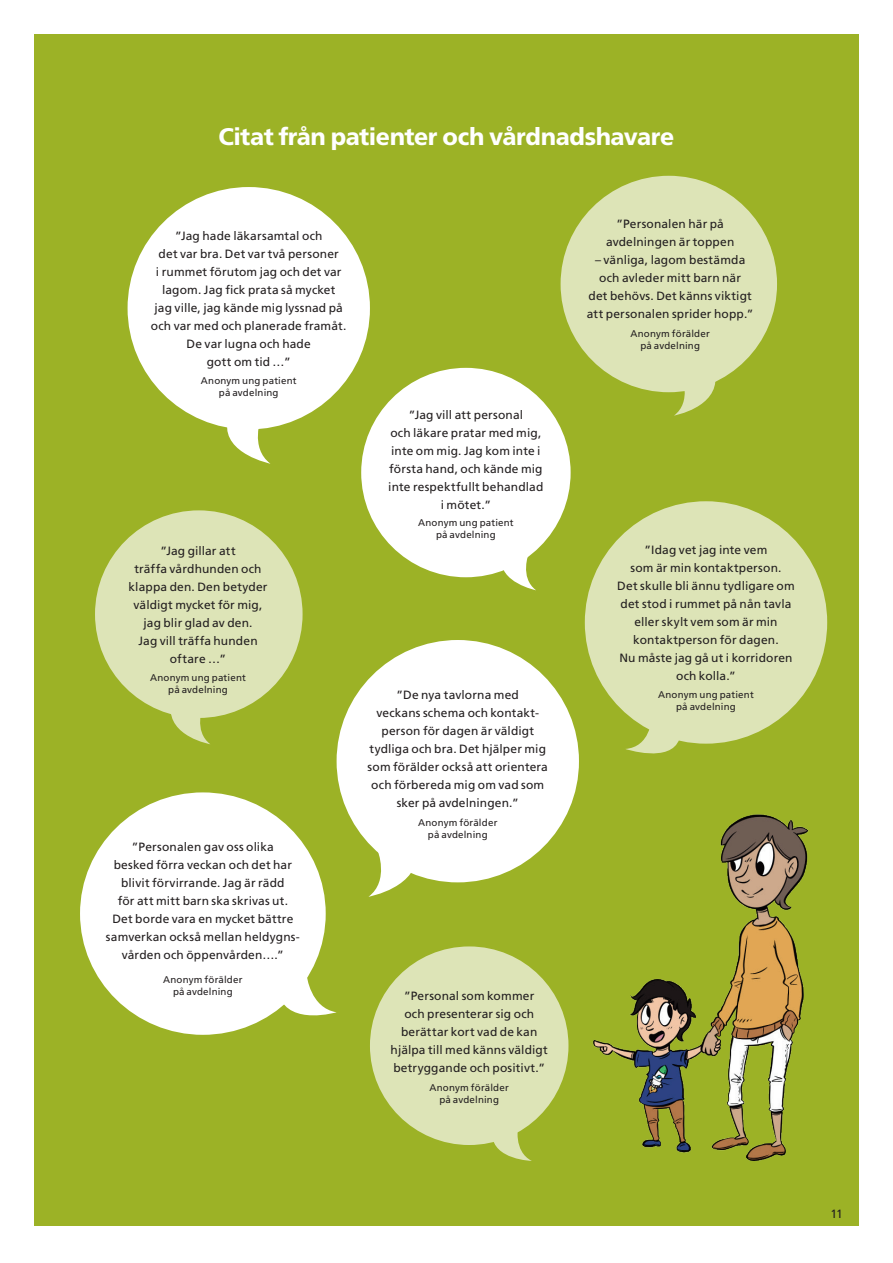
<style>
.page{position:relative;width:893px;height:1263px;background:#fff}
.page>*{position:absolute;margin:0;border:0;box-sizing:border-box;transform-origin:0 0}
.t1{font:800 24px "Frutiger SLLOTF";letter-spacing:-.02em;color:#fff}
.P_Fakta{font:12px/18px "Frutiger SLLOTF";letter-spacing:.01em;color:#231f20;text-align:center}
.P_Fakta-2{font:9.75px/12px "Frutiger SLLOTF";letter-spacing:.02em;color:#231f20;text-align:center}
</style>
<div class="page">
<div style="left:34px;top:34px;width:825px;height:1191px;background:#9cb226"></div>
<svg style="left:168px;top:713px;width:42px;height:31px"></svg>
<div style="left:95px;top:510px;width:208px;height:208px;background:#dde4b7;border-radius:50%"></div>
<svg style="left:498px;top:553px;width:38px;height:37px"></svg>
<div style="left:361px;top:368px;width:210px;height:209px;background:#fff;border-radius:50%"></div>
<div style="left:128px;top:187px;width:242px;height:242px;background:#fff;border-radius:50%"></div>
<svg style="left:223px;top:426px;width:47px;height:38px"></svg>
<div style="left:561px;top:176px;width:216px;height:216px;background:#dde4b7;border-radius:50%"></div>
<svg style="left:674px;top:380px;width:44px;height:36px"></svg>
<div style="left:337px;top:640px;width:242px;height:242px;background:#fff;border-radius:50%"></div>
<svg style="left:368px;top:850px;width:52px;height:47px"></svg>
<div style="left:80px;top:792px;width:246px;height:243px;background:#fff;border-radius:50%"></div>
<svg style="left:279px;top:975px;width:58px;height:41px"></svg>
<div style="left:585px;top:501px;width:242px;height:243px;background:#dde4b7;border-radius:50%"></div>
<svg style="left:626px;top:719px;width:53px;height:35px"></svg>
<div style="left:370px;top:946px;width:198px;height:199px;background:#dde4b7;border-radius:50%"></div>
<svg style="left:492px;top:1125px;width:40px;height:36px"></svg>
<img style="left:593px;top:814px;width:216px;height:347px">
<h1 class="t1" style="left:219px;top:122px;width:457px">Citat från patienter och vårdnadshavare</h1>
<p class="P_Fakta" style="left:151px;top:227px;width:197px">”Jag hade läkarsamtal och<br>det var bra. Det var två personer<br>i rummet förutom jag och det var lagom. Jag fick prata så mycket<br>jag ville, jag kände mig lyssnad på och var med och planerade framåt.<br>De var lugna och hade<br>gott om tid …”</p>
<p class="P_Fakta-2" style="left:201px;top:374px;width:97px">Anonym ung patient på avdelning</p>
<p class="P_Fakta" style="left:129px;top:542px;width:141px">”Jag gillar att<br>träffa vårdhunden och klappa den. Den betyder väldigt mycket för mig, jag blir glad av den.<br>Jag vill träffa hunden oftare …”</p>
<p class="P_Fakta-2" style="left:150px;top:671px;width:97px">Anonym ung patient på avdelning</p>
<p class="P_Fakta" style="left:106px;top:838px;width:195px">”Personalen gav oss olika<br>besked förra veckan och det har blivit förvirrande. Jag är rädd<br>för att mitt barn ska skrivas ut.<br>Det borde vara en mycket bättre samverkan också mellan heldygns&shy;vården och öppenvården….”</p>
<p class="P_Fakta-2" style="left:163px;top:973px;width:81px">Anonym förälder på avdelning</p>
<p class="P_Fakta" style="left:388px;top:405px;width:157px">”Jag vill att personal<br>och läkare pratar med mig, inte om mig. Jag kom inte i första hand, och kände mig inte respektfullt behandlad i mötet.”</p>
<p class="P_Fakta-2" style="left:418px;top:517px;width:97px">Anonym ung patient på avdelning</p>
<p class="P_Fakta" style="left:368px;top:685px;width:182px">”De nya tavlorna med<br>veckans schema och kontakt&shy;person för dagen är väldigt tydliga och bra. Det hjälper mig som förälder också att orientera och förbereda mig om vad som sker på avdelningen.”</p>
<p class="P_Fakta-2" style="left:418px;top:816px;width:81px">Anonym förälder på avdelning</p>
<p class="P_Fakta" style="left:391px;top:986px;width:159px">”Personal som kommer<br>och presenterar sig och berättar kort vad de kan hjälpa till med känns väldigt betryggande och positivt.”</p>
<p class="P_Fakta-2" style="left:429px;top:1081px;width:81px">Anonym förälder på avdelning</p>
<p class="P_Fakta" style="left:606px;top:214px;width:130px">”Personalen här på avdelningen är toppen</p>
<p class="P_Fakta" style="left:587px;top:250px;width:168px">– vänliga, lagom bestämda och avleder mitt barn när<br>det behövs. Det känns viktigt att personalen sprider hopp.”</p>
<p class="P_Fakta-2" style="left:630px;top:328px;width:81px">Anonym förälder på avdelning</p>
<p class="P_Fakta" style="left:617px;top:541px;width:179px">”Idag vet jag inte vem<br>som är min kontaktperson.<br>Det skulle bli ännu tydligare om det stod i rummet på nån tavla eller skylt vem som är min kontaktperson för dagen.<br>Nu måste jag gå ut i korridoren och kolla.”</p>
<p class="P_Fakta-2" style="left:658px;top:688px;width:97px">Anonym ung patient på avdelning</p>
<p class="P_Fakta" style="left:830px;top:1204px;width:14px">11</p>
</div>
